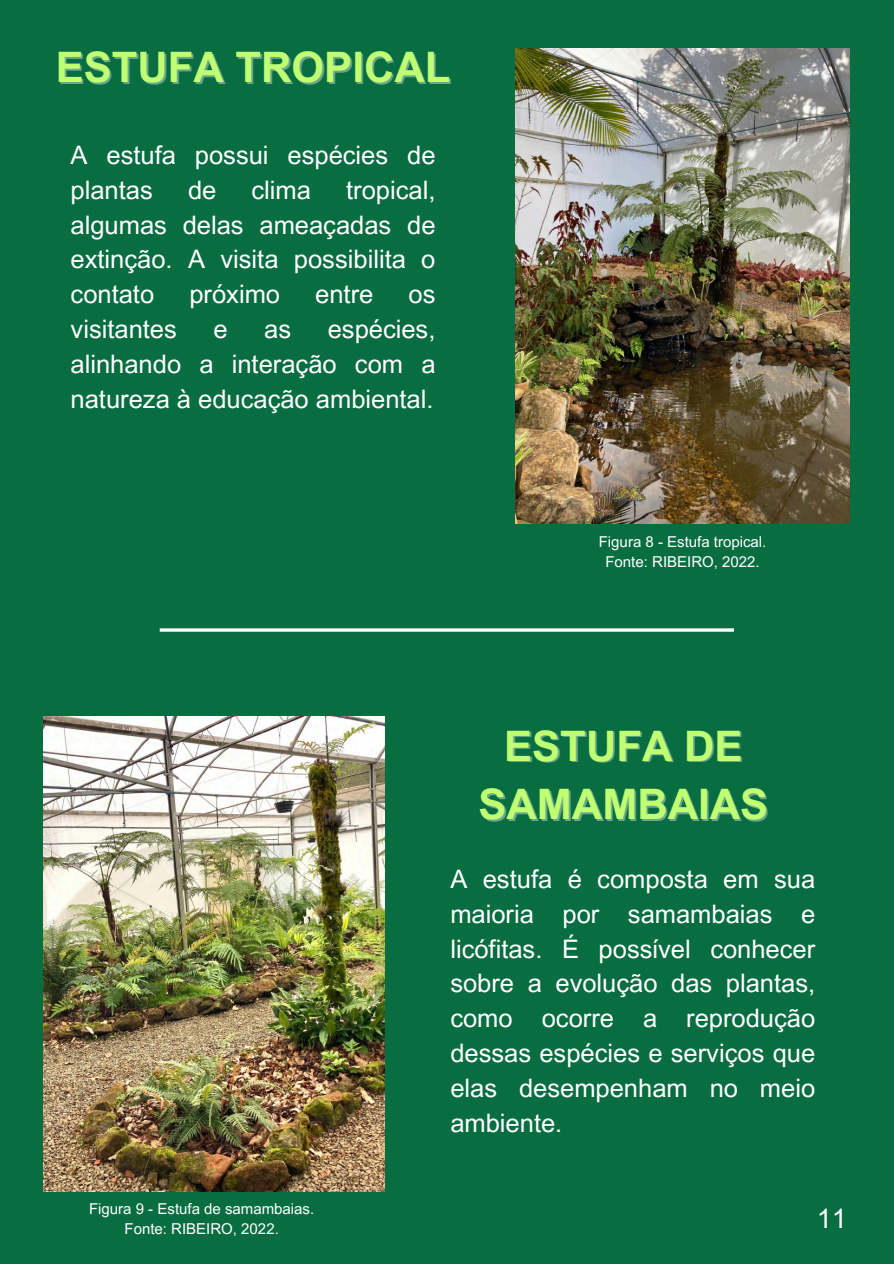
<style>
.page{position:relative;width:894px;height:1264px;background:#fff}
.page>*{position:absolute;margin:0;border:0;box-sizing:border-box;transform-origin:0 0}
.t1{font:700 42px "Arial MT Pro";color:#c1ff72}
.t2{font:27px "Arial MT Pro";color:#fff}
.t3{font:25.5px/34.8px "Arial MT Pro";color:#fff;text-align:justify}
.t4{font:15px/20.2px "Arial MT Pro";color:#fff;text-align:center}
</style>
<div class="page">
<div style="left:0;top:0;width:893px;height:1263px;background:#096d42"></div>
<hr style="left:160px;top:628px;width:573px;height:3px;background:#fff">
<img style="left:43px;top:716px;width:341px;height:475px">
<img style="left:515px;top:49px;width:333px;height:475px">
<h2 class="t1" style="left:56px;top:51px;width:396px">ESTUFA TROPICAL</h2>
<p class="t3" style="left:71px;top:141px;width:366px">A estufa possui espécies de plantas</p>
<p class="t3" style="left:71px;top:175px;width:366px;text-indent:275px">tropical, algumas delas ameaçadas de extinção. A visita possibilita o contato</p>
<p class="t3" style="left:188px;top:175px;width:30px">de</p>
<p class="t3" style="left:251px;top:175px;width:61px">clima</p>
<p class="t3" style="left:189px;top:280px;width:92px">próximo</p>
<p class="t3" style="left:315px;top:280px;width:60px">entre</p>
<p class="t3" style="left:408px;top:280px;width:28px">os</p>
<p class="t3" style="left:71px;top:315px;width:366px;text-indent:257px">espécies, alinhando a interação com a natureza à educação ambiental.</p>
<p class="t3" style="left:71px;top:315px;width:108px">visitantes</p>
<p class="t3" style="left:213px;top:315px;width:16px">e</p>
<p class="t3" style="left:264px;top:315px;width:28px">as</p>
<h1 class="t4" style="left:598px;top:533px;width:169px">Figura 8 - Estufa tropical.</h1>
<h2 class="t4" style="left:605px;top:553px;width:156px">Fonte: RIBEIRO, 2022.</h2>
<p class="t4" style="left:89px;top:1200px;width:227px">Figura 9 - Estufa de samambaias.<br>Fonte: RIBEIRO, 2022.</p>
<p class="t1" style="left:504px;top:730px;width:239px">ESTUFA DE</p>
<p class="t1" style="left:478px;top:788px;width:291px">SAMAMBAIAS</p>
<p class="t3" style="left:450px;top:864px;width:366px">A estufa é composta em sua maioria por samambaias e licófitas. É possível conhecer sobre a evolução das plantas, como ocorre a reprodução dessas espécies e serviços que elas desempenham no meio ambiente.</p>
<p class="t2" style="left:816px;top:1208px;width:32px">11</p>
</div>
